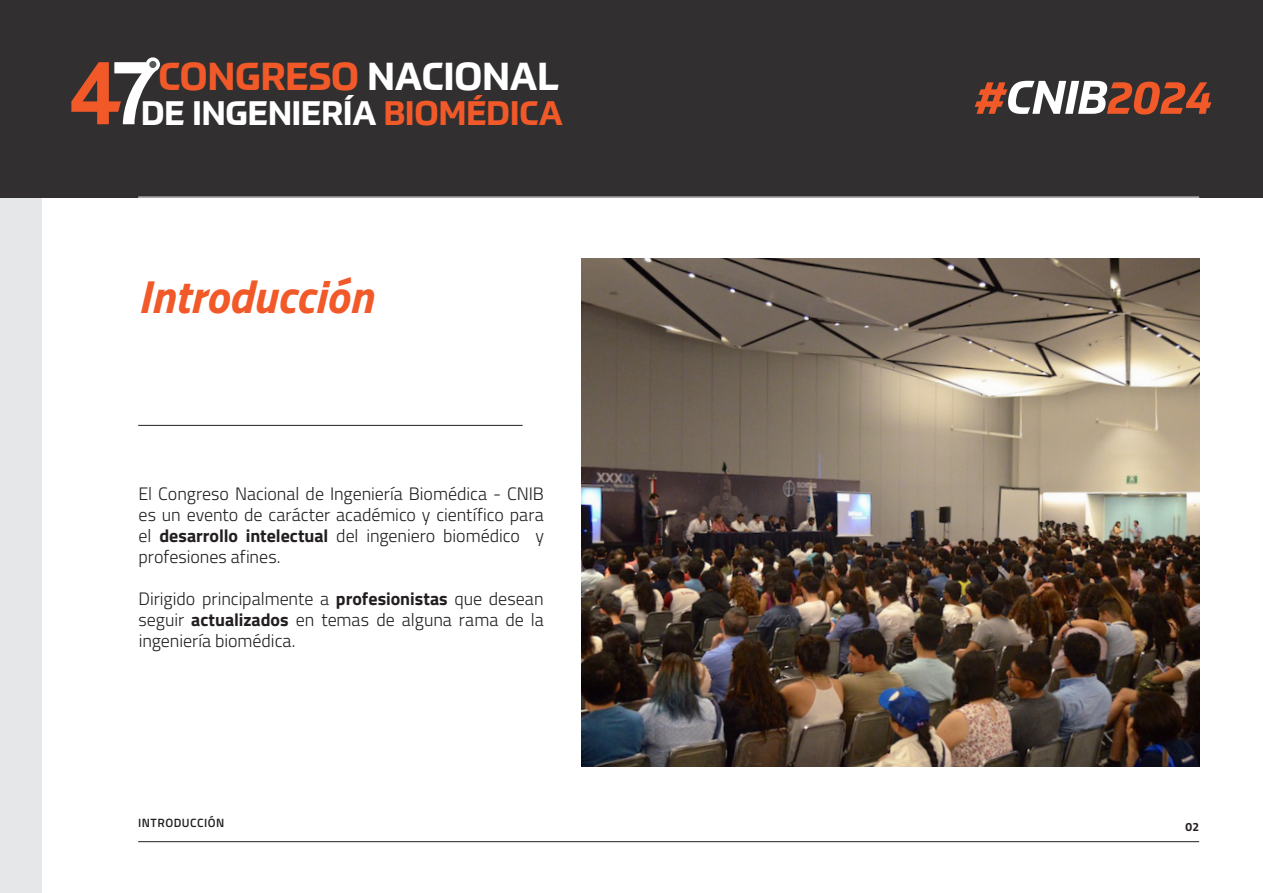
<style>
.page{position:relative;width:1263px;height:893px;background:#fff}
.page>*{position:absolute;margin:0;border:0;box-sizing:border-box;transform-origin:0 0}
.t1{font:italic 700 46.5px "Titillium Web";color:#f15929}
.t2{font:700 37.95px "Prometo";color:#f15929}
.t3{font:700 33.15px "Prometo";color:#fff}
.t4{font:300 18px/21px "Titillium Web";color:#231f20;text-align:justify}
.t5{font:600 12px "Titillium Web";letter-spacing:.04em;color:#231f20}
.t6{font:700 12px "Titillium Web";color:#231f20}
.s1{color:#fff}
.s2{color:#f15929}
.s3{font-weight:700}
</style>
<div class="page">
<div style="left:0;top:0;width:41px;height:893px;background:#e6e7e9"></div>
<div style="left:0;top:0;width:1263px;height:197px;background:#312f30"></div>
<svg style="left:71px;top:62px;width:84px;height:62px"></svg>
<div style="left:146px;top:58px;width:14px;height:14px;background:#fff;border-radius:50%"></div>
<div style="left:149px;top:61px;width:7px;height:7px;background:#585b5c;border-radius:50%"></div>
<img style="left:582px;top:259px;width:617px;height:507px">
<hr style="left:138px;top:425px;width:385px;height:1px;background:#231f20">
<hr style="left:138px;top:841px;width:1061px;height:1px;background:#231f20">
<svg style="left:975px;top:81px;width:236px;height:34px"></svg>
<h2 class="t2" style="left:158px;top:52px;width:402px">CONGRESO <span class="s1">NACIONAL</span></h2>
<h3 class="t3" style="left:141px;top:92px;width:423px">DE INGENIERÍA <span class="s2">BIOMÉDICA</span></h3>
<p class="t1" style="left:138px;top:261px;width:236px">Introducción</p>
<p class="t4" style="left:138px;top:482px;width:407px">El Congreso Nacional de Ingeniería Biomédica - CNIB es un evento de carácter académico y científico para el <span class="s3">desarrollo intelectual</span> del ingeniero biomédico y profesiones afines.</p>
<p class="t4" style="left:138px;top:587px;width:407px">Dirigido principalmente a <span class="s3">profesionistas</span> que desean seguir <span class="s3">actualizados</span> en temas de alguna rama de la ingeniería biomédica.</p>
<p class="t5" style="left:138px;top:814px;width:88px">INTRODUCCIÓN</p>
<p class="t6" style="left:1185px;top:817px;width:15px">02</p>
</div>
